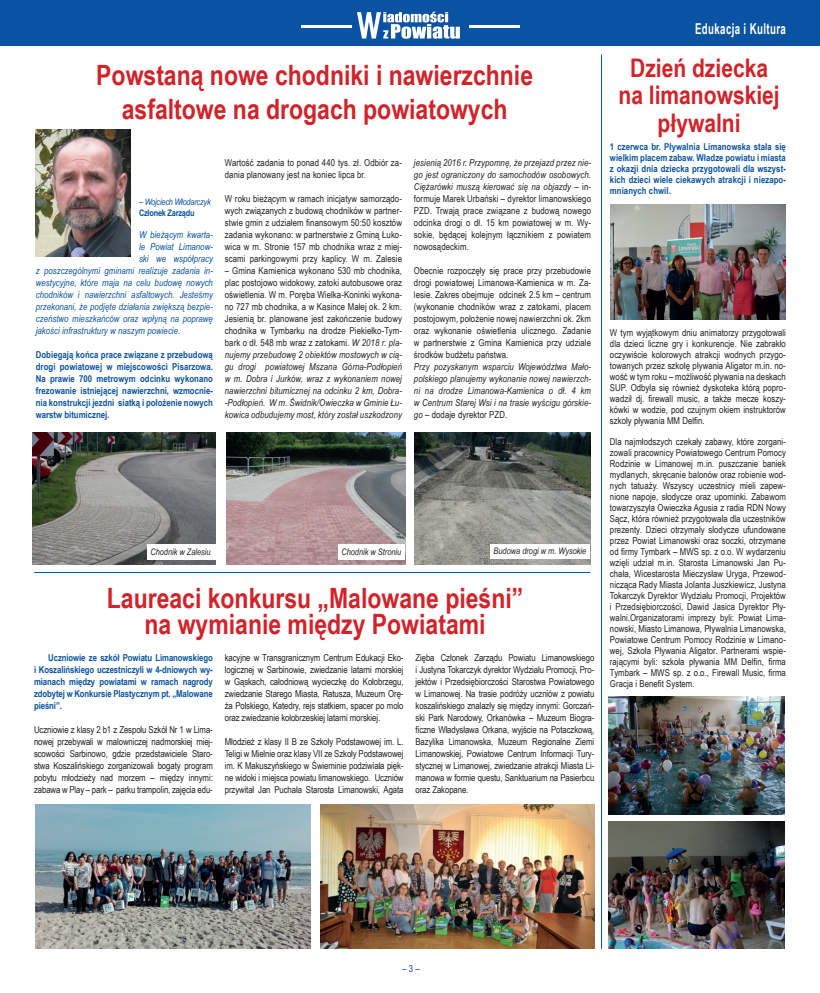
<style>
.page{position:relative;width:820px;height:993px;background:#fff}
.page>*{position:absolute;margin:0;border:0;box-sizing:border-box;transform-origin:0 0}
.t1{font:700 28px/33.6px "Arial Narrow";color:#d1232a;text-align:center}
.t2{font:700 25.6px/27.4px "Arial Narrow";color:#d1232a;text-align:center}
.t3{font:700 15px "Arial Narrow";letter-spacing:.03em;color:#fff;scale:.79 1}
.t4{font:9.5px/12px "Arial Narrow";letter-spacing:.005em;color:#231f20;text-align:justify}
.t5{font:700 9.5px/12px "Arial Narrow";color:#0a53a2;text-align:justify}
.t6{font:italic 9.5px "Arial Narrow";letter-spacing:.005em;color:#0a53a2}
.t7{font:italic 9.5px/12px "Arial Narrow";letter-spacing:.01em;color:#231f20;text-align:justify}
.t8{font:9.5px "Arial Narrow";color:#0a53a2}
.t9{font:italic 9px "Arial Narrow";color:#231f20}
.t10{font:italic 9px/11px "Arial Narrow";letter-spacing:-.025em;color:#0a53a2}
.s1{font-style:normal}
.s2{font-weight:700;font-style:normal}
.s3{font-style:italic}
</style>
<div class="page">
<div style="left:0;top:0;width:819px;height:45px;background:#0a53a2"></div>
<svg style="left:357px;top:12px;width:103px;height:27px"></svg>
<hr style="left:301px;top:25px;width:50px;height:3px;background:#fff">
<hr style="left:468px;top:25px;width:51px;height:3px;background:#fff">
<hr style="left:34px;top:571px;width:556px;height:1px;background:#0a53a2">
<img style="left:608px;top:696px;width:176px;height:118px">
<img style="left:610px;top:204px;width:175px;height:115px">
<img style="left:608px;top:821px;width:176px;height:127px">
<hr style="left:600px;top:55px;width:1px;height:893px;background:#0a53a2">
<img style="left:33px;top:432px;width:183px;height:132px">
<img style="left:226px;top:432px;width:179px;height:132px">
<img style="left:35px;top:130px;width:95px;height:127px">
<img style="left:414px;top:432px;width:176px;height:132px">
<div style="left:147px;top:544px;width:69px;height:15px;background:#fff"></div>
<div style="left:338px;top:544px;width:67px;height:15px;background:#fff"></div>
<div style="left:490px;top:544px;width:99px;height:14px;background:#fff"></div>
<img style="left:35px;top:804px;width:275px;height:144px">
<img style="left:320px;top:804px;width:274px;height:144px">
<h1 class="t1" style="left:96px;top:57px;width:438px">Powstaną nowe chodniki i nawierzchnie asfaltowe na drogach powiatowych</h1>
<p class="t10" style="left:139px;top:196px;width:73px"><span class="s1">–</span> Wojciech Włodarczyk<br><span class="s2">Członek Zarządu</span></p>
<p class="t6" style="left:139px;top:228px;width:75px">W bieżącym kwarta-</p>
<p class="t6" style="left:139px;top:240px;width:75px">le Powiat Limanow-</p>
<p class="t6" style="left:139px;top:252px;width:75px">ski we współpracy</p>
<p class="t6" style="left:36px;top:264px;width:178px">z poszczególnymi gminami realizuje zadania in-</p>
<p class="t6" style="left:36px;top:276px;width:178px">westycyjne, które maja na celu budowę nowych</p>
<p class="t6" style="left:36px;top:288px;width:178px">chodników i nawierzchni asfaltowych. Jesteśmy</p>
<p class="t6" style="left:36px;top:300px;width:178px">przekonani, że podjęte działania zwiększą bezpie-</p>
<p class="t6" style="left:36px;top:312px;width:178px">czeństwo mieszkańców oraz wpłyną na poprawę</p>
<p class="t6" style="left:36px;top:324px;width:146px">jakości infrastruktury w naszym powiecie.</p>
<p class="t5" style="left:36px;top:348px;width:178px">Dobiegają końca prace związane z przebudową drogi powiatowej w miejscowości Pisarzowa.<br>Na prawie 700 metrowym odcinku wykonano frezowanie istniejącej nawierzchni, wzmocnie&shy;nia konstrukcji jezdni siatką i położenie nowych warstw bitumicznej.</p>
<p class="t4" style="left:225px;top:156px;width:178px">Wartość zadania to ponad 440 tys. zł. Odbiór za&shy;dania planowany jest na koniec lipca br.</p>
<p class="t4" style="left:225px;top:192px;width:178px">W roku bieżącym w ramach inicjatyw samorządo&shy;wych związanych z budową chodników w partner&shy;stwie gmin z udziałem finansowym 50:50 kosztów zadania wykonano: w partnerstwie z Gminą Łuko&shy;wica w m. Stronie 157 mb chodnika wraz z miej&shy;scami parkingowymi przy kaplicy. W m. Zalesie</p>
<p class="t4" style="left:225px;top:264px;width:178px">– Gmina Kamienica wykonano 530 mb chodnika, plac postojowo widokowy, zatoki autobusowe oraz oświetlenia. W m. Poręba Wielka-Koninki wykona&shy;no 727 mb chodnika, a w Kasince Małej ok. 2 km.<br>Jesienią br. planowane jest zakończenie budowy chodnika w Tymbarku na drodze Piekiełko-Tym&shy;bark o dł. 548 mb wraz z zatokami. <span class="s3">W 2018 r. pla&shy;nujemy przebudowę 2 obiektów mostowych w cią&shy;gu drogi powiatowej Mszana Górna-Podłopień w m. Dobra i Jurków, wraz z wykonaniem nowej nawierzchni bitumicznej na odcinku 2 km, Dobra--Podłopień. W m. Świdnik/Owieczka w Gminie Łu&shy;kowica odbudujemy most, który został uszkodzony</span></p>
<p class="t4" style="left:414px;top:156px;width:178px"><span class="s3">jesienią 2016 r. Przypomnę, że przejazd przez nie&shy;go jest ograniczony do samochodów osobowych.<br>Ciężarówki muszą kierować się na objazdy</span> – in&shy;formuje Marek Urbański – dyrektor limanowskiego PZD. Trwają prace związane z budową nowego odcinka drogi o dł. 15 km powiatowej w m. Wy&shy;sokie, będącej kolejnym łącznikiem z powiatem nowosądeckim.</p>
<p class="t4" style="left:414px;top:264px;width:178px">Obecnie rozpoczęły się prace przy przebudowie drogi powiatowej Limanowa-Kamienica w m. Za&shy;lesie. Zakres obejmuje odcinek 2.5 km – centrum (wykonanie chodników wraz z zatokami, placem postojowym, położenie nowej nawierzchni ok. 2km oraz wykonanie oświetlenia ulicznego. Zadanie w partnerstwie z Gmina Kamienica przy udziale środków budżetu państwa.</p>
<p class="t7" style="left:414px;top:360px;width:178px">Przy pozyskanym wsparciu Województwa Mało&shy;polskiego planujemy wykonanie nowej nawierzch&shy;ni na drodze Limanowa-Kamienica o dł. 4 km w Centrum Starej Wsi i na trasie wyścigu górskie&shy;go <span class="s1">– dodaje dyrektor PZD.</span></p>
<p class="t9" style="left:341px;top:545px;width:61px">Chodnik w Stroniu</p>
<p class="t9" style="left:493px;top:544px;width:94px">Budowa drogi w m. Wysokie</p>
<h1 class="t1" style="left:107px;top:583px;width:417px;line-height:26px">Laureaci konkursu „Malowane pieśni” na wymianie między Powiatami</h1>
<p class="t9" style="left:150px;top:545px;width:62px">Chodnik w Zalesiu</p>
<p class="t5" style="left:34px;top:650px;width:180px;text-indent:14px">Uczniowie ze szkół Powiatu Limanowskiego i Koszalińskiego uczestniczyli w 4-dniowych wy&shy;mianach między powiatami w ramach nagrody zdobytej w Konkursie Plastycznym pt. „Malowane pieśni”.</p>
<p class="t4" style="left:34px;top:722px;width:180px">Uczniowie z klasy 2 b1 z Zespołu Szkół Nr 1 w Lima&shy;nowej przebywali w malowniczej nadmorskiej miej&shy;scowości Sarbinowo, gdzie przedstawiciele Staro&shy;stwa Koszalińskiego zorganizowali bogaty program pobytu młodzieży nad morzem – między innymi: zabawa w Play – park – parku trampolin, zajęcia edu-</p>
<p class="t4" style="left:225px;top:650px;width:180px">kacyjne w Transgranicznym Centrum Edukacji Eko&shy;logicznej w Sarbinowie, zwiedzanie latarni morskiej w Gąskach, całodniową wycieczkę do Kołobrzegu, zwiedzanie Starego Miasta, Ratusza, Muzeum Orę&shy;ża Polskiego, Katedry, rejs statkiem, spacer po molo oraz zwiedzanie kołobrzeskiej latarni morskiej.</p>
<p class="t4" style="left:225px;top:734px;width:180px">Młodzież z klasy II B ze Szkoły Podstawowej im. L.<br>Teligi w Mielnie oraz klasy VII ze Szkoły Podstawowej im. K Makuszyńskiego w Świeminie podziwiała pięk&shy;ne widoki i miejsca powiatu limanowskiego. Uczniów przywitał Jan Puchała Starosta Limanowski, Agata</p>
<p class="t4" style="left:415px;top:650px;width:180px">Zięba Członek Zarządu Powiatu Limanowskiego i Justyna Tokarczyk dyrektor Wydziału Promocji, Pro&shy;jektów i Przedsiębiorczości Starostwa Powiatowego w Limanowej. Na trasie podróży uczniów z powiatu koszalińskiego znalazły się między innymi: Gorczań&shy;ski Park Narodowy, Orkanówka – Muzeum Biogra&shy;ficzne Władysława Orkana, wyjście na Potaczkową, Bazylika Limanowska, Muzeum Regionalne Ziemi Limanowskiej, Powiatowe Centrum Informacji Tury&shy;stycznej w Limanowej, zwiedzanie atrakcji Miasta Li&shy;manowa w formie questu, Sanktuarium na Pasierbcu oraz Zakopane.</p>
<h3 class="t3" style="left:694px;top:17px;width:116px">Edukacja i Kultura</h3>
<h2 class="t2" style="left:618px;top:53px;width:163px">Dzień dziecka na limanowskiej pływalni</h2>
<p class="t5" style="left:609px;top:140px;width:177px;line-height:11px">1 czerwca br. Pływalnia Limanowska stała się wielkim placem zabaw. Władze powiatu i miasta z okazji dnia dziecka przygotowali dla wszyst&shy;kich dzieci wiele ciekawych atrakcji i niezapo&shy;mnianych chwil.</p>
<p class="t4" style="left:609px;top:326px;width:177px;line-height:11px">W tym wyjątkowym dniu animatorzy przygotowali dla dzieci liczne gry i konkurencje. Nie zabrakło oczywiście kolorowych atrakcji wodnych przygo&shy;towanych przez szkołę pływania Aligator m.in. no&shy;wość w tym roku – możliwość pływania na deskach SUP. Odbyła się również dyskoteka którą popro&shy;wadził dj. firewall music, a także mecze koszy&shy;kówki w wodzie, pod czujnym okiem instruktorów szkoły pływania MM Delfin.</p>
<p class="t4" style="left:609px;top:435px;width:177px;line-height:11px">Dla najmłodszych czekały zabawy, które zorgani&shy;zowali pracownicy Powiatowego Centrum Pomocy Rodzinie w Limanowej m.in. puszczanie baniek mydlanych, skręcanie balonów oraz robienie wod&shy;nych tatuaży. Wszyscy uczestnicy mieli zapew&shy;nione napoje, słodycze oraz upominki. Zabawom towarzyszyła Owieczka Agusia z radia RDN Nowy Sącz, która również przygotowała dla uczestników prezenty. Dzieci otrzymały słodycze ufundowane przez Powiat Limanowski oraz soczki, otrzymane od firmy Tymbark – MWS sp. z o.o. W wydarzeniu wzięli udział m.in. Starosta Limanowski Jan Pu&shy;chała, Wicestarosta Mieczysław Uryga, Przewod&shy;nicząca Rady Miasta Jolanta Juszkiewicz, Justyna Tokarczyk Dyrektor Wydziału Promocji, Projektów i Przedsiębiorczości, Dawid Jasica Dyrektor Pły&shy;walni.Organizatorami imprezy byli: Powiat Lima&shy;nowski, Miasto Limanowa, Pływalnia Limanowska, Powiatowe Centrum Pomocy Rodzinie w Limano&shy;wej, Szkoła Pływania Aligator. Partnerami wspie&shy;rającymi byli: szkoła pływania MM Delfin, firma Tymbark – MWS sp. z o.o., Firewall Music, firma Gracja i Benefit System.</p>
<p class="t8" style="left:402px;top:961px;width:19px">– 3 –</p>
</div>
